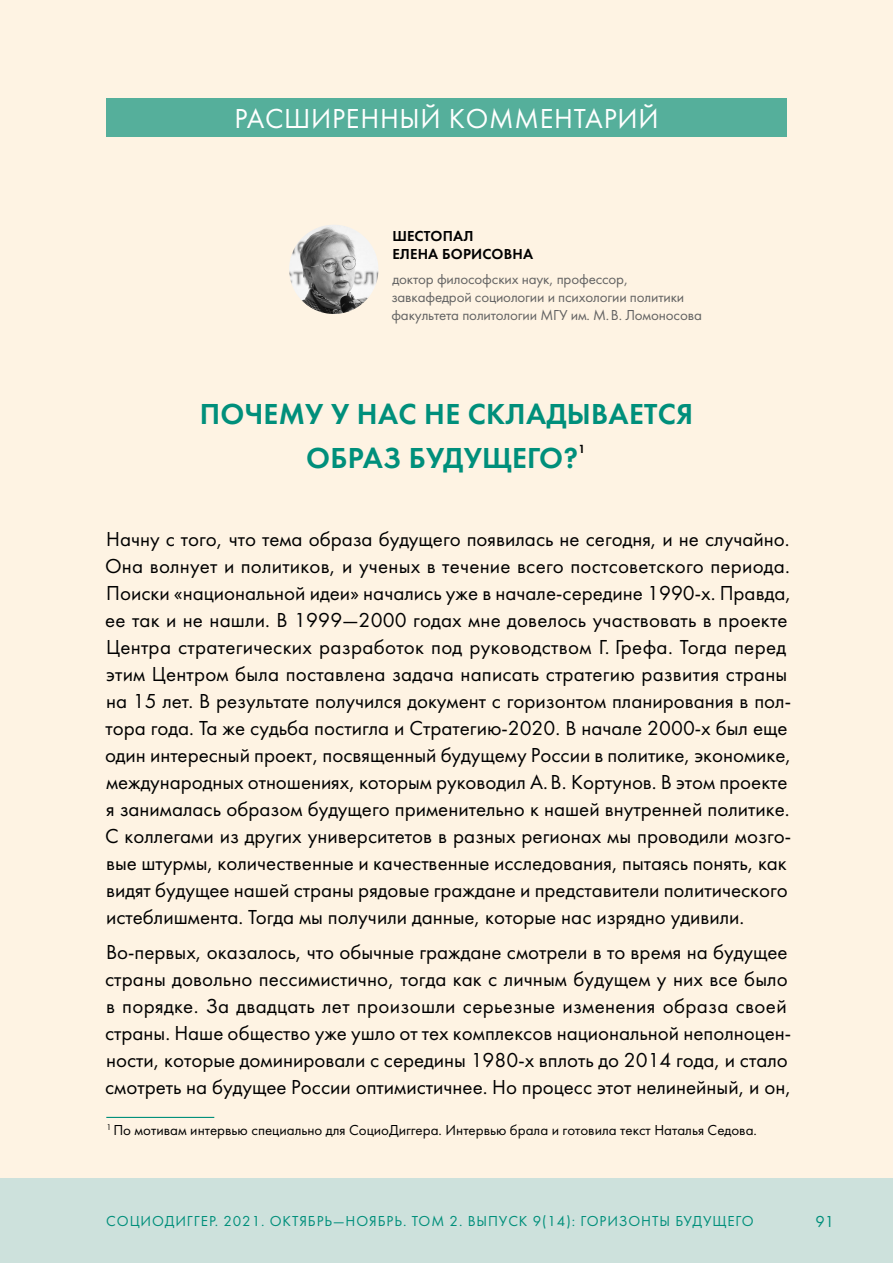
<style>
.page{position:relative;width:893px;height:1263px;background:#fff}
.page>*{position:absolute;margin:0;border:0;box-sizing:border-box;transform-origin:0 0}
.Head{font:30px/43.5px "Futura Demi C";letter-spacing:.01em;color:#008f7b;text-align:center}
.Rashirennii_komment{font:28.5px "Futura Book C";letter-spacing:.025em;color:#fff}
.GENERAL_TEXT{font:21px/27px "Futura Book C";color:#000}
.t1{font:16.5px "Futura Book C";color:#008f7b}
.Dolgnost_avtora{font:15px/18px "Futura Book C";letter-spacing:-.01em;color:#636363}
.Article_footnote{font:15px "Futura Book C";color:#000}
.t2{font:15px "Futura Book C";letter-spacing:.06em;color:#008f7b}
.FIO_avtora{font:15px/18px "Futura Demi C";letter-spacing:.01em;color:#000}
.Head-2{font:12.3px "Futura Demi C";color:#000}
</style>
<div class="page">
<div style="left:0;top:1178px;width:893px;height:85px;background:#cde1dc"></div>
<div style="left:0;top:0;width:893px;height:1178px;background:#fef3e3"></div>
<hr style="left:106px;top:1117px;width:108px;height:1px;background:#008f7b">
<img style="left:289px;top:225px;width:89px;height:89px;border-radius:45px">
<div style="left:106px;top:98px;width:681px;height:39px;background:#55af9b"></div>
<p class="Rashirennii_komment" style="left:234px;top:103px;width:426px">РАСШИРЕННЫЙ КОММЕНТАРИЙ</p>
<p class="FIO_avtora" style="left:392px;top:227px;width:142px">ШЕСТОПАЛ<br>ЕЛЕНА БОРИСОВНА</p>
<p class="Dolgnost_avtora" style="left:391px;top:270px;width:312px">доктор философских наук, профессор, завкафедрой социологии и психологии политики факультета политологии МГУ им. М.В. Ломоносова</p>
<p class="Head" style="left:200px;top:393px;width:495px">ПОЧЕМУ У НАС НЕ СКЛАДЫВАЕТСЯ<br>ОБРАЗ БУДУЩЕГО?</p>
<p class="Head-2" style="left:578px;top:442px;width:8px">1</p>
<p class="GENERAL_TEXT" style="left:105px;top:526px;width:688px">Начну с того, что тема образа будущего появилась не сегодня, и не случайно.<br>Она волнует и политиков, и ученых в течение всего постсоветского периода.<br>Поиски «национальной идеи» начались уже в начале-середине 1990‑х. Правда, ее так и не нашли. В 1999—2000 годах мне довелось участвовать в проекте Центра стратегических разработок под руководством Г. Грефа. Тогда перед этим Центром была поставлена задача написать стратегию развития страны на 15 лет. В результате получился документ с горизонтом планирования в пол&shy;тора года. Та же судьба постигла и Стратегию‑2020. В начале 2000‑х был еще один интересный проект, посвященный будущему России в политике, экономике, международных отношениях, которым руководил А. В. Кортунов. В этом проекте я занималась образом будущего применительно к нашей внутренней политике.<br>С коллегами из других университетов в разных регионах мы проводили мозго&shy;вые штурмы, количественные и качественные исследования, пытаясь понять, как видят будущее нашей страны рядовые граждане и представители политического истеблишмента. Тогда мы получили данные, которые нас изрядно удивили.</p>
<p class="GENERAL_TEXT" style="left:105px;top:939px;width:688px">Во-первых, оказалось, что обычные граждане смотрели в то время на будущее страны довольно пессимистично, тогда как с личным будущем у них все было в порядке. За двадцать лет произошли серьезные изменения образа своей страны. Наше общество уже ушло от тех комплексов национальной неполноцен&shy;ности, которые доминировали с середины 1980‑х вплоть до 2014 года, и стало смотреть на будущее России оптимистичнее. Но процесс этот нелинейный, и он,</p>
<p class="Article_footnote" style="left:106px;top:1122px;width:652px"><sup>1</sup> По мотивам интервью специально для СоциоДиггера. Интервью брала и готовила текст Наталья Седова.</p>
<p class="t2" style="left:106px;top:1213px;width:492px">СОЦИОДИГГЕР. 2021. Октябрь—Ноябрь. ТОМ 2. ВЫПУСК 9(14): Гори</p>
<p class="t2" style="left:619px;top:1213px;width:21px">зонты</p>
<p class="t2" style="left:675px;top:1213px;width:19px">буду</p>
<p class="t2" style="left:713px;top:1213px;width:24px">щего</p>
<p class="t1" style="left:815px;top:1212px;width:20px">91</p>
</div>
